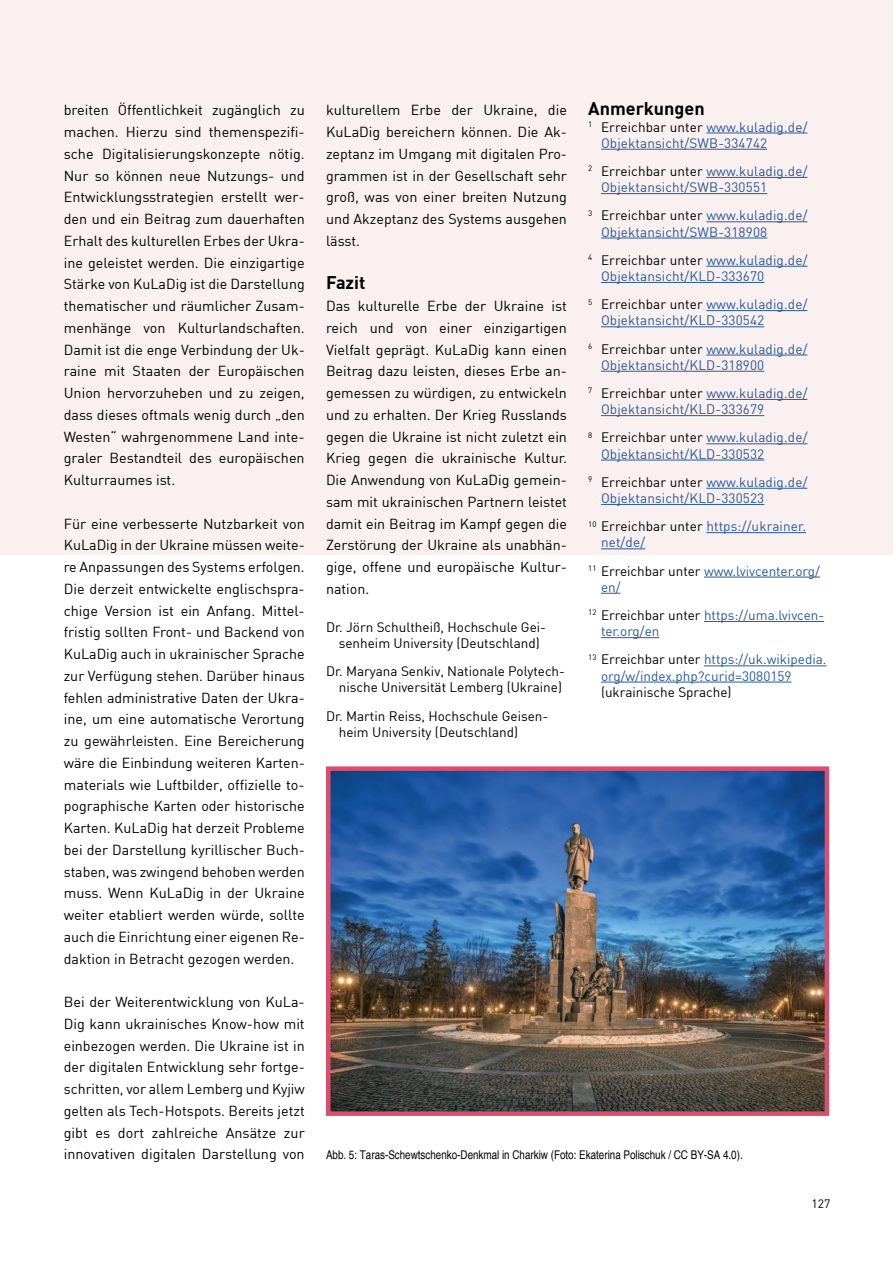
<style>
.page{position:relative;width:893px;height:1263px;background:#fff}
.page>*{position:absolute;margin:0;border:0;box-sizing:border-box;transform-origin:0 0}
.t1{font:700 18px "DIN";color:#000}
.t2{font:14.25px/21.8px "DIN";color:#000;text-align:justify}
.t3{font:13.5px/16.2px "DIN";letter-spacing:.01em;color:#245a9c}
.t4{font:13.5px/16.2px "DIN";color:#000;text-align:center}
.t5{font:condensed 12px "Helvetica";color:#000}
.t6{font:12px "DIN";color:#000}
.s1{color:#000}
</style>
<div class="page">
<div style="left:0;top:0;width:893px;height:555px;background:#fbf0f0"></div>
<img style="left:331px;top:771px;width:493px;height:340px">
<div style="left:326px;top:766px;width:503px;height:350px;border:4px solid #da4f6d"></div>
<hr style="left:706px;top:133px;width:101px;height:1px;background:#245a9c">
<hr style="left:601px;top:149px;width:166px;height:1px;background:#245a9c">
<hr style="left:706px;top:177px;width:101px;height:1px;background:#245a9c">
<hr style="left:601px;top:193px;width:166px;height:1px;background:#245a9c">
<hr style="left:706px;top:221px;width:101px;height:1px;background:#245a9c">
<hr style="left:601px;top:238px;width:166px;height:1px;background:#245a9c">
<hr style="left:706px;top:266px;width:101px;height:1px;background:#245a9c">
<hr style="left:601px;top:282px;width:163px;height:1px;background:#245a9c">
<hr style="left:706px;top:310px;width:101px;height:1px;background:#245a9c">
<hr style="left:601px;top:326px;width:163px;height:1px;background:#245a9c">
<hr style="left:706px;top:355px;width:101px;height:1px;background:#245a9c">
<hr style="left:601px;top:371px;width:163px;height:1px;background:#245a9c">
<hr style="left:706px;top:399px;width:101px;height:1px;background:#245a9c">
<hr style="left:601px;top:415px;width:163px;height:1px;background:#245a9c">
<hr style="left:706px;top:443px;width:101px;height:1px;background:#245a9c">
<hr style="left:601px;top:460px;width:163px;height:1px;background:#245a9c">
<hr style="left:706px;top:488px;width:101px;height:1px;background:#245a9c">
<hr style="left:601px;top:504px;width:163px;height:1px;background:#245a9c">
<hr style="left:706px;top:532px;width:100px;height:1px;background:#245a9c">
<hr style="left:601px;top:548px;width:44px;height:1px;background:#245a9c">
<hr style="left:704px;top:577px;width:116px;height:1px;background:#245a9c">
<svg style="left:601px;top:593px;width:19px;height:1px"></svg>
<hr style="left:704px;top:621px;width:120px;height:1px;background:#245a9c">
<hr style="left:601px;top:637px;width:58px;height:1px;background:#245a9c">
<hr style="left:704px;top:665px;width:123px;height:1px;background:#245a9c">
<hr style="left:601px;top:682px;width:190px;height:1px;background:#245a9c">
<p class="t2" style="left:64px;top:99px;width:242px">breiten Öffentlichkeit zugänglich zu machen. Hierzu sind themenspezifi&shy;sche Digitalisierungskonzepte nötig.<br>Nur so können neue Nutzungs- und Entwicklungsstrategien erstellt wer&shy;den und ein Beitrag zum dauerhaften Erhalt des kulturellen Erbes der Ukra&shy;ine geleistet werden. Die einzigartige Stärke von KuLaDig ist die Darstellung thematischer und räumlicher Zusam&shy;menhänge von Kulturlandschaften.<br>Damit ist die enge Verbindung der Uk&shy;raine mit Staaten der Europäischen Union hervorzuheben und zu zeigen, dass dieses oftmals wenig durch „den Westen“ wahrgenommene Land inte&shy;graler Bestandteil des europäischen Kulturraumes ist.</p>
<p class="t2" style="left:64px;top:512px;width:242px">Für eine verbesserte Nutzbarkeit von KuLaDig in der Ukraine müssen weite&shy;re Anpassungen des Systems erfolgen.<br>Die derzeit entwickelte englischspra&shy;chige Version ist ein Anfang. Mittel&shy;fristig sollten Front- und Backend von KuLaDig auch in ukrainischer Sprache zur Verfügung stehen. Darüber hinaus fehlen administrative Daten der Ukra&shy;ine, um eine automatische Verortung zu gewährleisten. Eine Bereicherung wäre die Einbindung weiteren Karten&shy;materials wie Luftbilder, offizielle to&shy;pographische Karten oder historische Karten. KuLaDig hat derzeit Probleme bei der Darstellung kyrillischer Buch&shy;staben, was zwingend behoben werden muss. Wenn KuLaDig in der Ukraine weiter etabliert werden würde, sollte auch die Einrichtung einer eigenen Re&shy;daktion in Betracht gezogen werden.</p>
<p class="t2" style="left:64px;top:991px;width:242px">Bei der Weiterentwicklung von KuLa-Dig kann ukrainisches Know-how mit einbezogen werden. Die Ukraine ist in der digitalen Entwicklung sehr fortge&shy;schritten, vor allem Lemberg und Kyjiw gelten als Tech-Hotspots. Bereits jetzt gibt es dort zahlreiche Ansätze zur innovativen digitalen Darstellung von</p>
<p class="t2" style="left:326px;top:99px;width:242px">kulturellem Erbe der Ukraine, die KuLaDig bereichern können. Die Ak&shy;zeptanz im Umgang mit digitalen Pro&shy;grammen ist in der Gesellschaft sehr groß, was von einer breiten Nutzung und Akzeptanz des Systems ausgehen lässt.</p>
<h3 class="t1" style="left:326px;top:271px;width:41px">Fazit</h3>
<p class="t2" style="left:326px;top:295px;width:242px">Das kulturelle Erbe der Ukraine ist reich und von einer einzigartigen Vielfalt geprägt. KuLaDig kann einen Beitrag dazu leisten, dieses Erbe an&shy;gemessen zu würdigen, zu entwickeln und zu erhalten. Der Krieg Russlands gegen die Ukraine ist nicht zuletzt ein Krieg gegen die ukrainische Kultur.<br>Die Anwendung von KuLaDig gemein&shy;sam mit ukrainischen Partnern leistet damit ein Beitrag im Kampf gegen die Zerstörung der Ukraine als unabhän&shy;gige, offene und europäische Kultur&shy;nation.</p>
<p class="t4" style="left:326px;top:619px;width:222px">Dr. Jörn Schultheiß, Hochschule Gei&shy;senheim University (Deutschland)</p>
<p class="t4" style="left:326px;top:663px;width:240px;text-align:right">Dr. Maryana Senkiv, Nationale Polytech&shy;nische Universität Lemberg (Ukraine)</p>
<p class="t4" style="left:339px;top:707px;width:211px;text-align:left;text-indent:-13px">Dr. Martin Reiss, Hochschule Geisen&shy;heim University (Deutschland)</p>
<h2 class="t1" style="left:588px;top:97px;width:118px">Anmerkungen</h2>
<p class="t3" style="left:601px;top:118px;width:208px;text-indent:-13px"><sup>1</sup> <span class="s1">Erreichbar unter</span> www.kuladig.de/<br>Objektansicht/SWB-334742</p>
<p class="t3" style="left:601px;top:163px;width:208px;text-indent:-13px"><sup>2</sup> <span class="s1">Erreichbar unter</span> www.kuladig.de/<br>Objektansicht/SWB-330551</p>
<p class="t3" style="left:601px;top:207px;width:208px;text-indent:-13px"><sup>3</sup> <span class="s1">Erreichbar unter</span> www.kuladig.de/<br>Objektansicht/SWB-318908</p>
<p class="t3" style="left:601px;top:251px;width:208px;text-indent:-13px"><sup>4</sup> <span class="s1">Erreichbar unter</span> www.kuladig.de/<br>Objektansicht/KLD-333670</p>
<p class="t3" style="left:601px;top:296px;width:208px;text-indent:-13px"><sup>5</sup> <span class="s1">Erreichbar unter</span> www.kuladig.de/<br>Objektansicht/KLD-330542</p>
<p class="t3" style="left:601px;top:340px;width:208px;text-indent:-13px"><sup>6</sup> <span class="s1">Erreichbar unter</span> www.kuladig.de/<br>Objektansicht/KLD-318900</p>
<p class="t3" style="left:601px;top:385px;width:208px;text-indent:-13px"><sup>7</sup> <span class="s1">Erreichbar unter</span> www.kuladig.de/<br>Objektansicht/KLD-333679</p>
<p class="t3" style="left:601px;top:429px;width:208px;text-indent:-13px"><sup>8</sup> <span class="s1">Erreichbar unter</span> www.kuladig.de/<br>Objektansicht/KLD-330532</p>
<p class="t3" style="left:601px;top:473px;width:208px;text-indent:-13px"><sup>9</sup> <span class="s1">Erreichbar unter</span> www.kuladig.de/<br>Objektansicht/KLD-330523</p>
<p class="t3" style="left:601px;top:518px;width:207px;text-indent:-13px"><sup>10</sup> <span class="s1">Erreichbar unter</span> https://ukrainer. net/de/</p>
<p class="t3" style="left:601px;top:562px;width:220px;text-indent:-13px"><sup>11</sup> <span class="s1">Erreichbar unter</span> www.lvivcenter.org/ en/</p>
<p class="t3" style="left:601px;top:607px;width:225px;text-indent:-13px"><sup>12</sup> <span class="s1">Erreichbar unter</span> https://uma.lvivcen&shy;ter.org/en</p>
<p class="t3" style="left:601px;top:651px;width:227px;text-indent:-13px"><sup>13</sup> <span class="s1">Erreichbar unter</span> https://uk.wikipedia. org/w/index.php?curid=3080159 <span class="s1">(ukrainische Sprache)</span></p>
<p class="t5" style="left:326px;top:1148px;width:418px">Abb. 5: Taras-Schewtschenko-Denkmal in Charkiw (Foto: Ekaterina Polischuk / CC BY-SA 4.0).</p>
<p class="t6" style="left:811px;top:1196px;width:20px">127</p>
</div>
